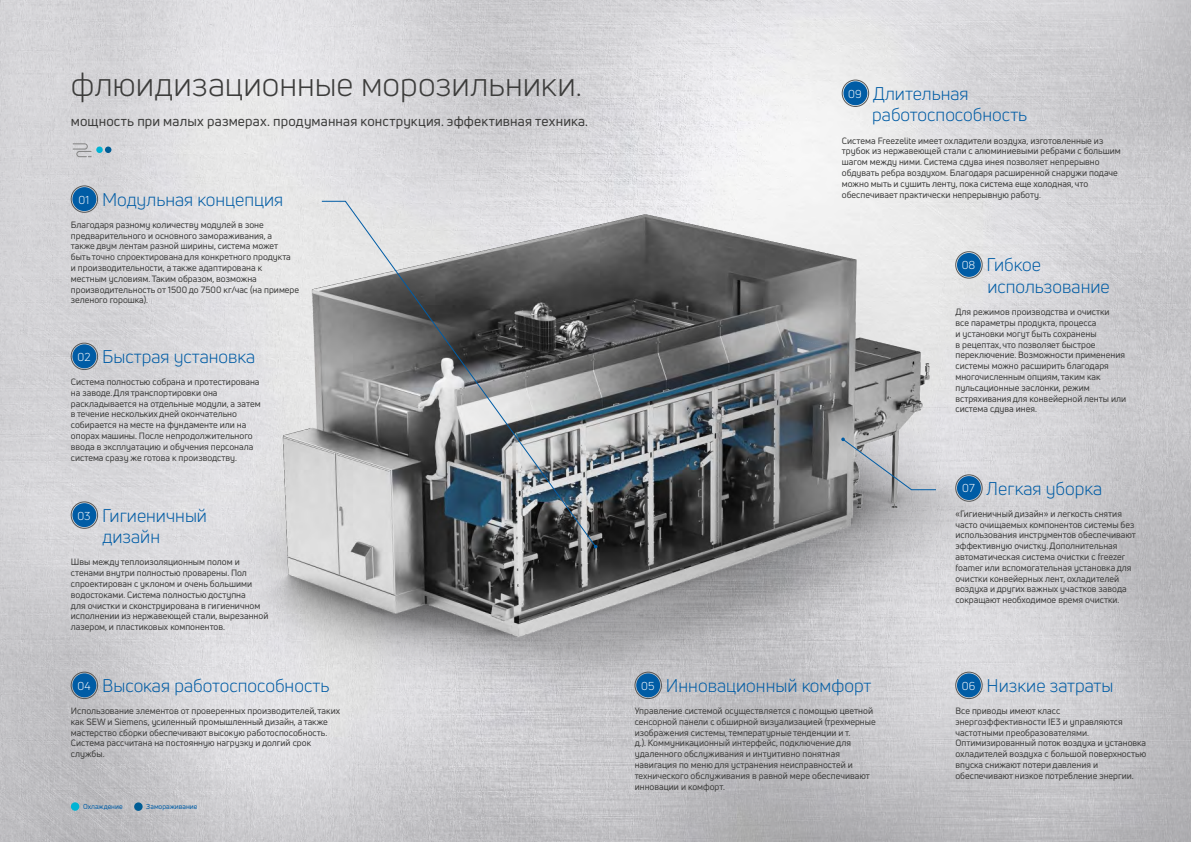
<style>
.page{position:relative;width:1191px;height:842px;background:#fff}
.page>*{position:absolute;margin:0;border:0;box-sizing:border-box;transform-origin:0 0}
.t1{font:32.8px "Uni Neue";color:#3c3c3b}
.t2{font:18px/21.6px "Uni Neue";color:#005ca5}
.t3{font:13.7px "Uni Neue";letter-spacing:.01em;color:#3c3c3b}
.t4{font:9px/10.8px "Uni Neue";color:#3c3c3b}
.t5{font:7px "Uni Neue";color:#005ca5}
.s1{font-size:11.3px;color:#fff}
</style>
<div class="page">
<img style="left:0;top:0;width:1191px;height:842px">
<img style="left:107px;top:59px;width:963px;height:693px">
<div style="left:72px;top:187px;width:24px;height:24px;background:#005ca5;border-radius:50%"></div>
<div style="left:71px;top:186px;width:27px;height:27px;border:1px solid #575756;border-radius:50%"></div>
<div style="left:636px;top:673px;width:24px;height:24px;background:#005ca5;border-radius:50%"></div>
<div style="left:634px;top:672px;width:27px;height:27px;border:1px solid #575756;border-radius:50%"></div>
<div style="left:843px;top:81px;width:24px;height:24px;background:#005ca5;border-radius:50%"></div>
<div style="left:842px;top:80px;width:27px;height:27px;border:1px solid #575756;border-radius:50%"></div>
<div style="left:957px;top:253px;width:24px;height:24px;background:#005ca5;border-radius:50%"></div>
<div style="left:955px;top:251px;width:27px;height:27px;border:1px solid #575756;border-radius:50%"></div>
<div style="left:72px;top:673px;width:24px;height:24px;background:#005ca5;border-radius:50%"></div>
<div style="left:71px;top:672px;width:27px;height:27px;border:1px solid #575756;border-radius:50%"></div>
<div style="left:957px;top:673px;width:24px;height:24px;background:#005ca5;border-radius:50%"></div>
<div style="left:955px;top:672px;width:27px;height:27px;border:1px solid #575756;border-radius:50%"></div>
<div style="left:957px;top:476px;width:24px;height:24px;background:#005ca5;border-radius:50%"></div>
<div style="left:955px;top:474px;width:27px;height:27px;border:1px solid #575756;border-radius:50%"></div>
<div style="left:72px;top:344px;width:24px;height:24px;background:#005ca5;border-radius:50%"></div>
<div style="left:71px;top:343px;width:27px;height:27px;border:1px solid #575756;border-radius:50%"></div>
<div style="left:72px;top:503px;width:24px;height:24px;background:#005ca5;border-radius:50%"></div>
<div style="left:71px;top:502px;width:27px;height:27px;border:1px solid #575756;border-radius:50%"></div>
<svg style="left:321px;top:201px;width:275px;height:346px;background:#878a8c"></svg>
<svg style="left:841px;top:437px;width:95px;height:53px;background:#b8babe"></svg>
<div style="left:71px;top:802px;width:8px;height:9px;background:#00b4d5;border-radius:50%"></div>
<div style="left:134px;top:802px;width:9px;height:9px;background:#005d95;border-radius:50%"></div>
<div style="left:96px;top:147px;width:7px;height:6px;background:#00b4d5;border-radius:50%"></div>
<svg style="left:105px;top:147px;width:6px;height:6px"></svg>
<svg style="left:73px;top:143px;width:19px;height:14px"></svg>
<h1 class="t1" style="left:71px;top:65px;width:513px">флюидизационные морозильники.</h1>
<h3 class="t3" style="left:71px;top:113px;width:519px">мощность при малых размерах. продуманная конструкция. эффективная техника.</h3>
<h2 class="t2" style="left:79px;top:188px;width:206px"><span class="s1">01</span> Модульная концепция</h2>
<p class="t4" style="left:71px;top:219px;width:230px">Благодаря разному количеству модулей в зоне предварительного и основного замораживания, а<br>также двум лентам разной ширины, система может быть точно спроектирована для конкретного продукта<br>и производительности, а также адаптирована к местным условиям. Таким образом, возможна производительность от 1500 до 7500 кг/час (на примере зеленого горошка).</p>
<h2 class="t2" style="left:77px;top:346px;width:179px"><span class="s1">02</span> Быстрая установка</h2>
<p class="t4" style="left:71px;top:376px;width:191px">Система полностью собрана и протестирована на заводе. Для транспортировки она раскладывается на отдельные модули, а затем в течение нескольких дней окончательно собирается на месте на фундаменте или на опорах машины. После непродолжительного ввода в эксплуатацию и обучения персонала система сразу же готова к производству.</p>
<h2 class="t2" style="left:102px;top:504px;width:106px;text-indent:-25px"><span class="s1">03</span> Гигиеничный дизайн</h2>
<p class="t4" style="left:71px;top:557px;width:199px">Швы между теплоизоляционным полом и стенами внутри полностью проварены. Пол спроектирован с уклоном и очень большими водостоками. Система полностью доступна<br>для очистки и сконструирована в гигиеничном исполнении из нержавеющей стали, вырезанной лазером, и пластиковых компонентов.</p>
<h2 class="t2" style="left:77px;top:674px;width:253px"><span class="s1">04</span> Высокая работоспособность</h2>
<p class="t4" style="left:71px;top:705px;width:271px">Использование элементов от проверенных производителей, таких как SEW и Siemens, усиленный промышленный дизайн, а также мастерство сборки обеспечивают высокую работоспособность.<br>Система рассчитана на постоянную нагрузку и долгий срок службы.</p>
<p class="t5" style="left:83px;top:802px;width:41px">Охлаждение</p>
<p class="t5" style="left:146px;top:802px;width:53px">Замораживание</p>
<h2 class="t2" style="left:872px;top:82px;width:157px;text-indent:-24px"><span class="s1">09</span> Длительная работоспособность</h2>
<p class="t4" style="left:842px;top:135px;width:280px">Система Freezelite имеет охладители воздуха, изготовленные из трубок из нержавеющей стали с алюминиевыми ребрами с большим шагом между ними. Система сдува инея позволяет непрерывно обдувать ребра воздухом. Благодаря расширенной снаружи подаче можно мыть и сушить ленту, пока система еще холодная, что обеспечивает практически непрерывную работу.</p>
<h2 class="t2" style="left:987px;top:254px;width:124px;text-indent:-26px"><span class="s1">08</span> Гибкое использование</h2>
<p class="t4" style="left:955px;top:306px;width:172px">Для режимов производства и очистки<br>все параметры продукта, процесса<br>и установки могут быть сохранены<br>в рецептах, что позволяет быстрое переключение. Возможности применения системы можно расширить благодаря многочисленным опциям, таким как пульсационные заслонки, режим встряхивания для конвейерной ленты или система сдува инея.</p>
<h2 class="t2" style="left:641px;top:674px;width:232px"><span class="s1">05</span> Инновационный комфорт</h2>
<p class="t4" style="left:634px;top:705px;width:242px">Управление системой осуществляется с помощью цветной сенсорной панели с обширной визуализацией (трехмерные изображения системы, температурные тенденции и т.<br>д.). Коммуникационный интерфейс, подключение для удаленного обслуживания и интуитивно понятная навигация по меню для устранения неисправностей и технического обслуживания в равной мере обеспечивают инновации и комфорт.</p>
<h2 class="t2" style="left:962px;top:477px;width:141px"><span class="s1">07</span> Легкая уборка</h2>
<p class="t4" style="left:955px;top:508px;width:182px">«Гигиеничный дизайн» и легкость снятия часто очищаемых компонентов системы без использования инструментов обеспечивают эффективную очистку. Дополнительная автоматическая система очистки с freezer foamer или вспомогательная установка для очистки конвейерных лент, охладителей воздуха и других важных участков завода сокращают необходимое время очистки.</p>
<h2 class="t2" style="left:961px;top:674px;width:153px"><span class="s1">06</span> Низкие затраты</h2>
<p class="t4" style="left:955px;top:705px;width:192px">Все приводы имеют класс энергоэффективности IE3 и управляются частотными преобразователями.<br>Оптимизированный поток воздуха и установка охладителей воздуха с большой поверхностью впуска снижают потери давления и обеспечивают низкое потребление энергии.</p>
</div>
